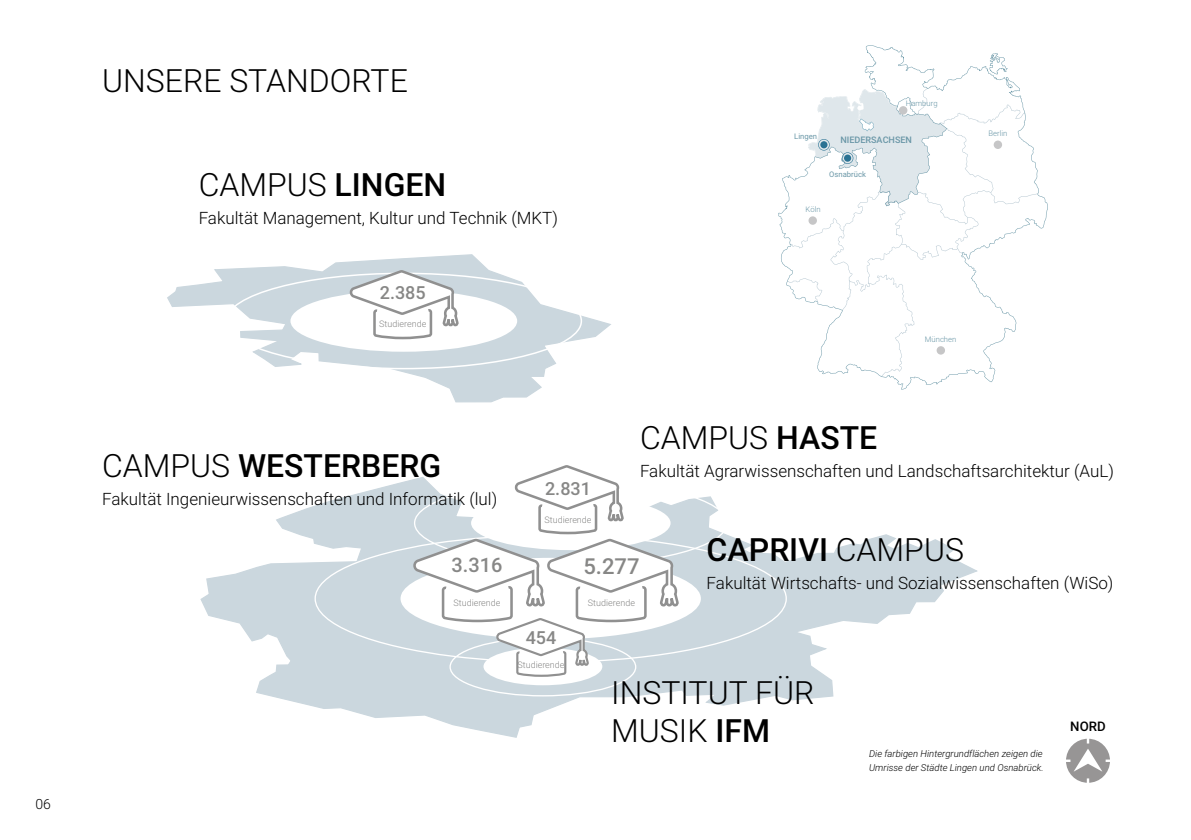
<style>
.page{position:relative;width:1191px;height:840px;background:#fff}
.page>*{position:absolute;margin:0;border:0;box-sizing:border-box;transform-origin:0 0}
._01_Head_H1___Zweize{font:300 32px/38px "Roboto";color:#000}
.t1{font:500 32px "Roboto";color:#000}
.Copytext___Innen_ohn{font:500 22px "Roboto";color:#878786}
.Copytext___Innen_ohn-2{font:500 20px "Roboto";color:#878786}
.Copytext___Innen_ohn-3{font:500 18px "Roboto";color:#878786}
.Copytext___Innen_ohn-4{font:300 17px "Roboto";color:#000}
.t2{font:300 14px "Roboto";color:#000}
.t3{font:500 13.2px "Roboto";color:#000}
.t4{font:italic 300 9.6px/13.6px "Roboto";color:#000}
.Bildtext{font:300 9px "Roboto";color:#878786}
.t5{font:500 9px "Roboto";color:#6a97a7}
.t6{font:300 7.6px "Roboto";color:#6a97a7}
.t7{font:7.6px "Roboto";color:#6a97a7}
.s1{font-weight:500}
.s2{font-weight:300}
</style>
<div class="page">
<svg style="left:200px;top:479px;width:778px;height:259px"></svg>
<div style="left:483px;top:647px;width:119px;height:38px;background:#fff;border-radius:50%"></div>
<svg style="left:314px;top:533px;width:473px;height:130px;background:#d1dbe1"></svg>
<svg style="left:167px;top:254px;width:444px;height:149px"></svg>
<div style="left:290px;top:290px;width:227px;height:61px;background:#fff;border-radius:50%"></div>
<svg style="left:778px;top:45px;width:269px;height:344px"></svg>
<svg style="left:787px;top:88px;width:251px;height:288px"></svg>
<div style="left:1066px;top:738px;width:44px;height:44px;background:#979595;border-radius:50%"></div>
<svg style="left:1086px;top:778px;width:3px;height:5px"></svg>
<svg style="left:1066px;top:738px;width:44px;height:33px"></svg>
<svg style="left:348px;top:268px;width:112px;height:72px"></svg>
<svg style="left:412px;top:465px;width:268px;height:212px"></svg>
<p class="t2" style="left:35px;top:793px;width:17px">06</p>
<p class="_01_Head_H1___Zweize" style="left:102px;top:60px;width:307px">UNSERE STANDORTE</p>
<p class="_01_Head_H1___Zweize" style="left:199px;top:164px;width:249px">CAMPUS <span class="s1">LINGEN</span></p>
<p class="Copytext___Innen_ohn-4" style="left:199px;top:206px;width:361px">Fakultät Management, Kultur und Technik (MKT)</p>
<p class="Copytext___Innen_ohn-3" style="left:380px;top:279px;width:47px">2.385</p>
<p class="Bildtext" style="left:379px;top:317px;width:49px">Studierende</p>
<p class="t1" style="left:102px;top:442px;width:340px"><span class="s2">CAMPUS</span> WESTERBERG</p>
<p class="Copytext___Innen_ohn-4" style="left:102px;top:486px;width:397px">Fakultät Ingenieurwissenschaften und Informatik (lul)</p>
<p class="Copytext___Innen_ohn-3" style="left:545px;top:475px;width:47px">2.831</p>
<p class="Bildtext" style="left:544px;top:513px;width:49px">Studierende</p>
<p class="t7" style="left:794px;top:131px;width:24px">Lingen</p>
<p class="t6" style="left:906px;top:98px;width:33px">Hamburg</p>
<p class="t5" style="left:840px;top:133px;width:73px">NIEDERSACHSEN</p>
<p class="t7" style="left:829px;top:168px;width:38px">Osnabrück</p>
<p class="t6" style="left:805px;top:204px;width:17px">Köln</p>
<p class="t6" style="left:988px;top:128px;width:20px">Berlin</p>
<p class="t6" style="left:925px;top:334px;width:33px">München</p>
<p class="_01_Head_H1___Zweize" style="left:640px;top:416px;width:239px">CAMPUS <span class="s1">HASTE</span></p>
<p class="Copytext___Innen_ohn-4" style="left:640px;top:458px;width:475px">Fakultät Agrarwissenschaften und Landschaftsarchitektur (AuL)</p>
<p class="Copytext___Innen_ohn-2" style="left:451px;top:551px;width:53px">3.316</p>
<p class="Bildtext" style="left:453px;top:596px;width:49px">Studierende</p>
<p class="Copytext___Innen_ohn-3" style="left:526px;top:624px;width:32px">454</p>
<p class="Bildtext" style="left:517px;top:658px;width:49px">Studierende</p>
<p class="Copytext___Innen_ohn" style="left:583px;top:550px;width:58px">5.277</p>
<p class="Bildtext" style="left:588px;top:596px;width:49px">Studierende</p>
<p class="t1" style="left:706px;top:526px;width:259px">CAPRIVI <span class="s2">CAMPUS</span></p>
<p class="Copytext___Innen_ohn-4" style="left:706px;top:570px;width:408px">Fakultät Wirtschafts- und Sozialwissenschaften (WiSo)</p>
<p class="_01_Head_H1___Zweize" style="left:611px;top:671px;width:205px">INSTITUT FÜR<br>MUSIK <span class="s1">IFM</span></p>
<p class="t4" style="left:869px;top:746px;width:176px">Die farbigen Hintergrundflächen zeigen die<br>Umrisse der Städte Lingen und Osnabrück.</p>
<p class="t3" style="left:1070px;top:716px;width:37px">NORD</p>
</div>
